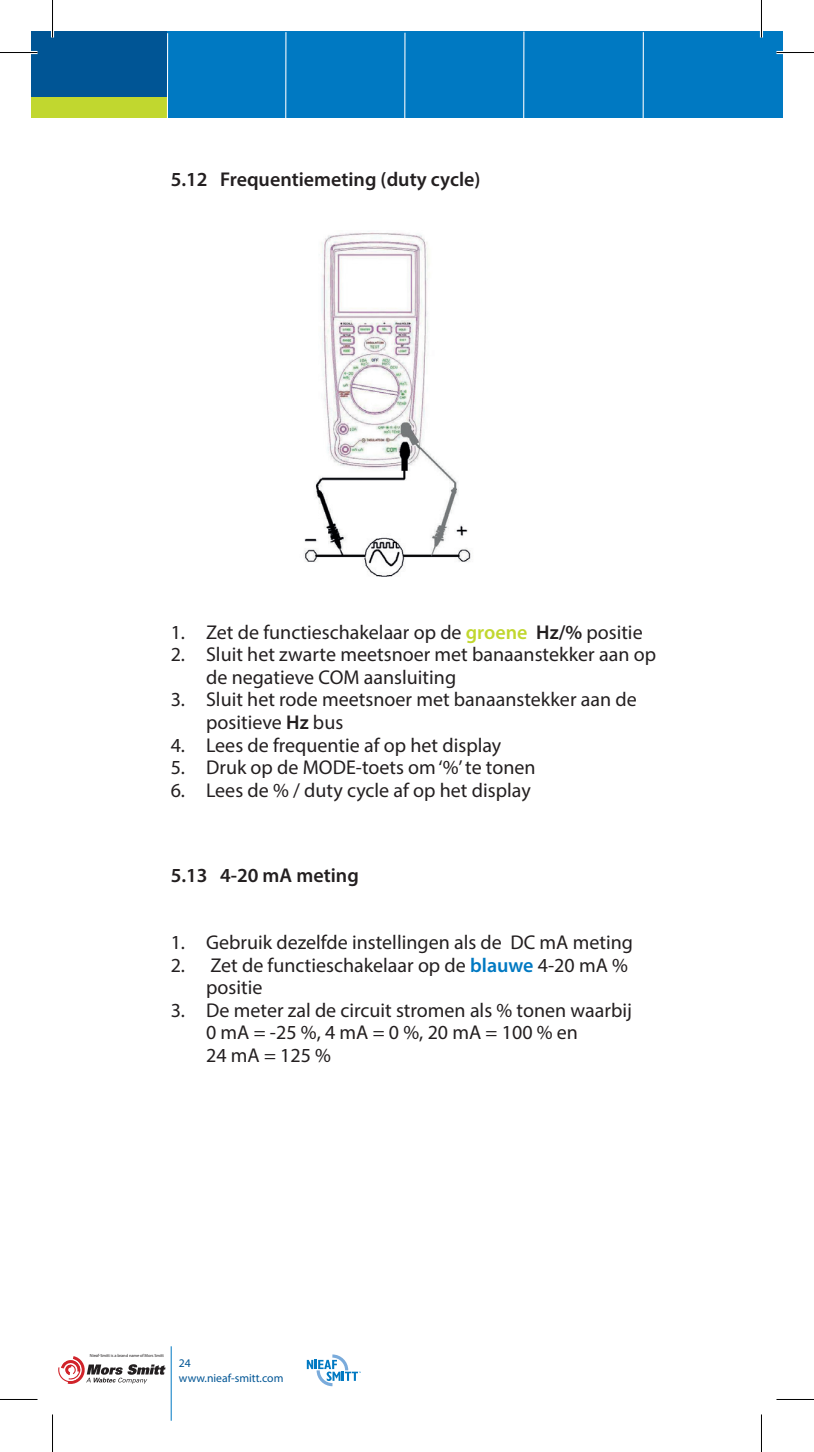
<style>
.page{position:relative;width:814px;height:1452px;background:#fff}
.page>*{position:absolute;margin:0;border:0;box-sizing:border-box;transform-origin:0 0}
.t1{font:20px/22.5px "Myriad Pro";color:#231f20}
.t2{font:600 20px "Myriad Pro";color:#231f20}
.t3{font:11.75px/15px "Myriad Pro";color:#005595}
.t4{font:4.5px "Myriad Pro";letter-spacing:-.01em;color:#231f20}
.s1{font-weight:600;color:#c1d72f}
.s2{font-weight:600}
.s3{font-weight:600;color:#0079c2}
</style>
<div class="page">
<div style="left:31px;top:31px;width:751px;height:87px;background:#0079c2"></div>
<div style="left:31px;top:31px;width:136px;height:79px;background:#005595"></div>
<div style="left:31px;top:98px;width:137px;height:20px;background:#c1d72f"></div>
<hr style="left:167px;top:33px;width:1px;height:87px;background:#fff">
<hr style="left:285px;top:32px;width:1px;height:87px;background:#fff">
<hr style="left:404px;top:33px;width:1px;height:86px;background:#fff">
<hr style="left:523px;top:32px;width:1px;height:86px;background:#fff">
<hr style="left:642px;top:32px;width:2px;height:87px;background:#fff">
<hr style="left:171px;top:1346px;width:1px;height:74px;background:#0079c2">
<svg style="left:307px;top:1354px;width:54px;height:32px"></svg>
<svg style="left:58px;top:1356px;width:108px;height:27px"></svg>
<img style="left:304px;top:231px;width:167px;height:346px">
<hr style="left:0;top:51px;width:38px;height:3px;background:#fff">
<hr style="left:776px;top:51px;width:38px;height:3px;background:#fff">
<hr style="left:51px;top:0;width:3px;height:38px;background:#fff">
<hr style="left:760px;top:0;width:3px;height:38px;background:#fff">
<hr style="left:0;top:52px;width:38px;height:1px;background:#000">
<hr style="left:776px;top:52px;width:38px;height:1px;background:#000">
<hr style="left:0;top:1399px;width:38px;height:1px;background:#000">
<hr style="left:776px;top:1399px;width:38px;height:1px;background:#000">
<hr style="left:52px;top:0;width:1px;height:38px;background:#000">
<hr style="left:52px;top:1414px;width:1px;height:37px;background:#000">
<hr style="left:761px;top:0;width:1px;height:38px;background:#000">
<hr style="left:761px;top:1414px;width:1px;height:37px;background:#000">
<p class="t2" style="left:171px;top:166px;width:311px">5.12 Frequentiemeting (duty cycle)</p>
<p class="t1" style="left:171px;top:620px;width:473px">1. Zet de functieschakelaar op de <span class="s1">groene</span> <span class="s2">Hz/%</span> positie</p>
<p class="t1" style="left:206px;top:643px;width:451px;text-indent:-35px">2. Sluit het zwarte meetsnoer met banaanstekker aan op de negatieve COM aansluiting</p>
<p class="t1" style="left:206px;top:688px;width:432px;text-indent:-35px">3. Sluit het rode meetsnoer met banaanstekker aan de positieve <span class="s2">Hz</span> bus</p>
<p class="t1" style="left:171px;top:733px;width:332px">4. Lees de frequentie af op het display</p>
<p class="t1" style="left:171px;top:755px;width:366px">5. Druk op de MODE-toets om ‘%’ te tonen</p>
<p class="t1" style="left:171px;top:778px;width:361px">6. Lees de % / duty cycle af op het display</p>
<p class="t2" style="left:171px;top:862px;width:190px">5.13 4-20 mA meting</p>
<p class="t1" style="left:171px;top:930px;width:464px">1. Gebruik dezelfde instellingen als de DC mA meting</p>
<p class="t1" style="left:206px;top:953px;width:423px;text-indent:-35px">2. Zet de functieschakelaar op de <span class="s3">blauwe</span> 4-20 mA % positie</p>
<p class="t1" style="left:206px;top:998px;width:427px;text-indent:-35px">3. De meter zal de circuit stromen als % tonen waarbij<br>0 mA = -25 %, 4 mA = 0 %, 20 mA = 100 % en<br>24 mA = 125 %</p>
<p class="t4" style="left:90px;top:1352px;width:76px">Nieaf-Smitt is a brand name of Mors Smitt</p>
<p class="t3" style="left:179px;top:1355px;width:106px">24 www.nieaf-smitt.com</p>
</div>
